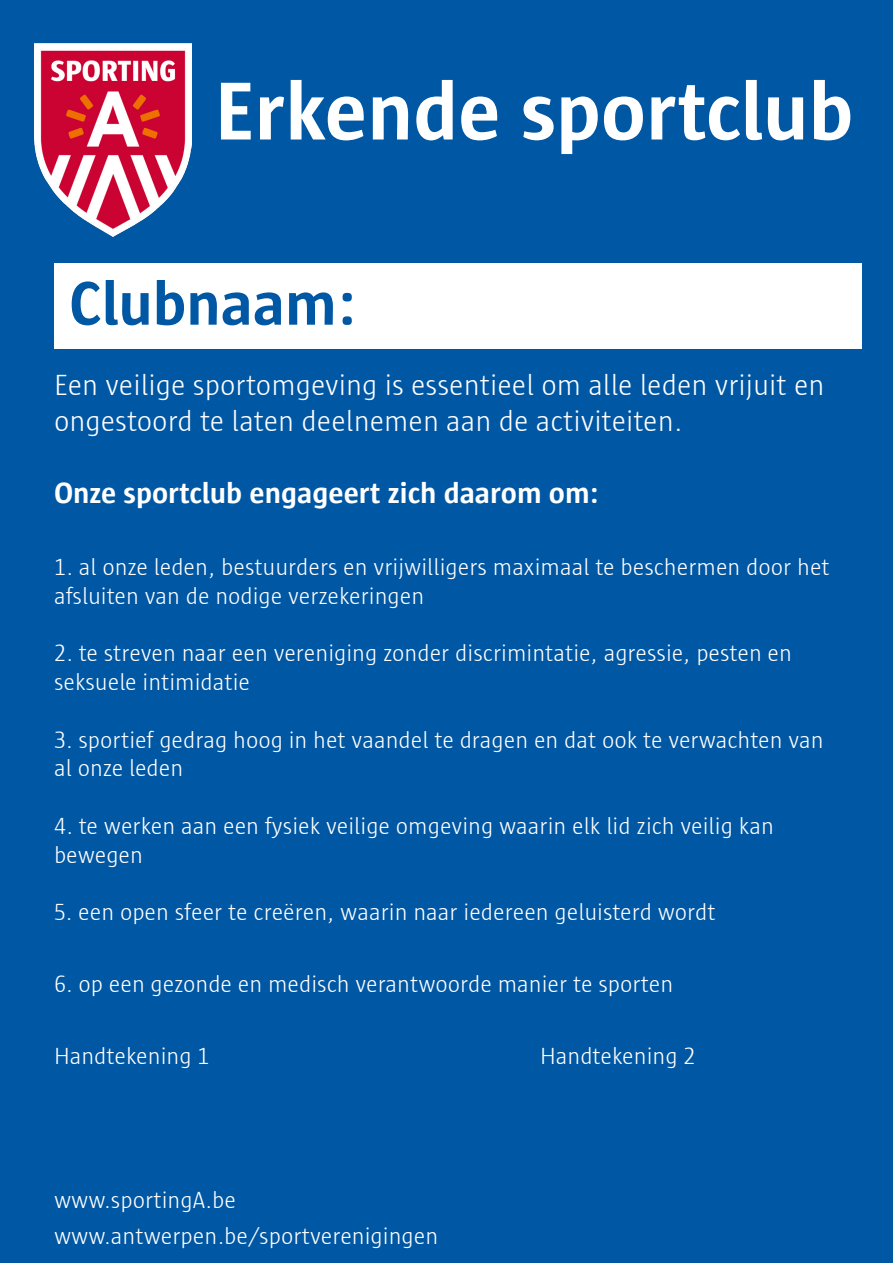
<style>
.page{position:relative;width:893px;height:1263px;background:#0057a4}
.page>*{position:absolute;margin:0;border:0;box-sizing:border-box;transform-origin:0 0}
.t1{font:700 84px "Sun Antwerpen";color:#fff}
.t2{font:700 63px "Sun Antwerpen";color:#0057a4}
.t3{font:300 30px/36px "Sun Antwerpen";color:#fff}
.t4{font:700 30px "Sun Antwerpen";color:#fff}
.t5{font:300 24px/28.8px "Sun Antwerpen";color:#fff}
</style>
<div class="page">
<img style="left:34px;top:44px;width:157px;height:193px">
<div style="left:54px;top:264px;width:807px;height:85px;background:#fff"></div>
<h1 class="t1" style="left:215px;top:64px;width:640px">Erkende sportclub</h1>
<h2 class="t2" style="left:69px;top:268px;width:288px">Clubnaam:</h2>
<p class="t3" style="left:54px;top:366px;width:772px">Een veilige sportomgeving is essentieel om alle leden vrijuit en ongestoord te laten deelnemen aan de activiteiten.</p>
<p class="t4" style="left:54px;top:476px;width:546px">Onze sportclub engageert zich daarom om:</p>
<p class="t5" style="left:54px;top:552px;width:777px">1. al onze leden, bestuurders en vrijwilligers maximaal te beschermen door het afsluiten van de nodige verzekeringen</p>
<p class="t5" style="left:54px;top:638px;width:740px">2. te streven naar een vereniging zonder discrimintatie, agressie, pesten en seksuele intimidatie</p>
<p class="t5" style="left:54px;top:725px;width:771px">3. sportief gedrag hoog in het vaandel te dragen en dat ook te verwachten van al onze leden</p>
<p class="t5" style="left:54px;top:811px;width:721px">4. te werken aan een fysiek veilige omgeving waarin elk lid zich veilig kan bewegen</p>
<p class="t5" style="left:54px;top:897px;width:663px">5. een open sfeer te creëren, waarin naar iedereen geluisterd wordt</p>
<p class="t5" style="left:54px;top:969px;width:621px">6. op een gezonde en medisch verantwoorde manier te sporten</p>
<p class="t5" style="left:54px;top:1041px;width:157px">Handtekening 1</p>
<p class="t5" style="left:540px;top:1041px;width:157px">Handtekening 2</p>
<p class="t5" style="left:54px;top:1182px;width:386px;line-height:36px">www.sportingA.be www.antwerpen.be/sportverenigingen</p>
</div>
